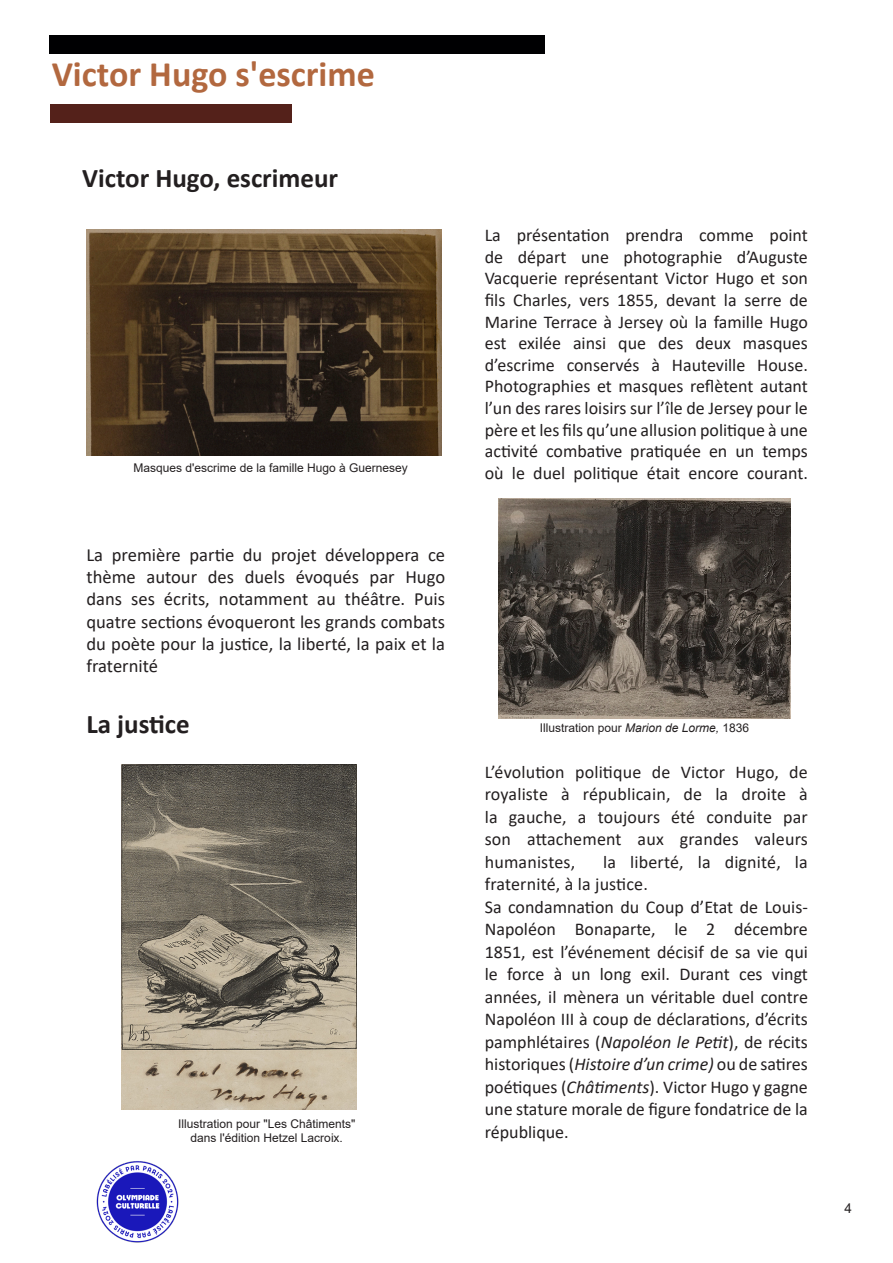
<style>
.page{position:relative;width:893px;height:1263px;background:#fff}
.page>*{position:absolute;margin:0;border:0;box-sizing:border-box;transform-origin:0 0}
.t1{font:700 36px "Calibri";color:#b2683f}
.t2{font:700 27px "Calibri";color:#231f20}
.t3{font:18.6px/22.4px "Calibri";color:#231f20;text-align:justify}
.t4{font:18px/22.5px "Calibri";color:#231f20;text-align:justify}
.t5{font:13.5px "Arial";color:#231f20}
.t6{font:12px/14.4px "Arial";color:#231f20;text-align:center}
.s1{font-style:italic}
</style>
<div class="page">
<img style="left:86px;top:230px;width:355px;height:225px">
<div style="left:49px;top:35px;width:496px;height:19px;background:#000002"></div>
<div style="left:50px;top:104px;width:242px;height:18px;background:#54211a"></div>
<img style="left:121px;top:764px;width:236px;height:346px">
<img style="left:498px;top:499px;width:292px;height:220px">
<img style="left:96px;top:1161px;width:83px;height:82px">
<h1 class="t1" style="left:52px;top:49px;width:325px">Victor Hugo s'escrime</h1>
<h2 class="t2" style="left:82px;top:159px;width:257px">Victor Hugo, escrimeur</h2>
<p class="t6" style="left:133px;top:461px;width:276px">Masques d'escrime de la famille Hugo à Guernesey</p>
<p class="t3" style="left:86px;top:543px;width:360px">La première partie du projet développera ce thème autour des duels évoqués par Hugo dans ses écrits, notamment au théâtre. Puis quatre sections évoqueront les grands combats du poète pour la justice, la liberté, la paix et la fraternité</p>
<h2 class="t2" style="left:86px;top:704px;width:105px">La justice</h2>
<p class="t6" style="left:178px;top:1116px;width:179px">Illustration pour "Les Châtiments" dans l'édition Hetzel Lacroix.</p>
<p class="t4" style="left:485px;top:224px;width:325px;line-height:21.6px">La présentation prendra comme point de départ une photographie d’Auguste Vacquerie représentant Victor Hugo et son fils Charles, vers 1855, devant la serre de Marine Terrace à Jersey où la famille Hugo est exilée ainsi que des deux masques d’escrime conservés à Hauteville House.<br>Photographies et masques reflètent autant l’un des rares loisirs sur l’île de Jersey pour le père et les fils qu’une allusion politique à une activité combative pratiquée en un temps où le duel politique était encore courant.</p>
<p class="t6" style="left:540px;top:720px;width:211px">Illustration pour <span class="s1">Marion de Lorme,</span> 1836</p>
<p class="t4" style="left:485px;top:760px;width:325px">L’évolution politique de Victor Hugo, de royaliste à républicain, de la droite à la gauche, a toujours été conduite par son attachement aux grandes valeurs humanistes,</p>
<p class="t4" style="left:485px;top:850px;width:325px;text-align:left;text-indent:118px">la liberté, la dignité, la fraternité, à la justice.<br>Sa condamnation du Coup d’Etat de Louis-Napoléon Bonaparte, le 2 décembre 1851, est l’événement décisif de sa vie qui le force à un long exil. Durant ces vingt années, il mènera un véritable duel contre Napoléon III à coup de déclarations, d’écrits pamphlétaires (<span class="s1">Napoléon le Petit</span>), de récits historiques (<span class="s1">Histoire d’un crime)</span> ou de satires poétiques (<span class="s1">Châtiments</span>). Victor Hugo y gagne une stature morale de figure fondatrice de la république.</p>
<p class="t5" style="left:844px;top:1199px;width:9px">4</p>
</div>
